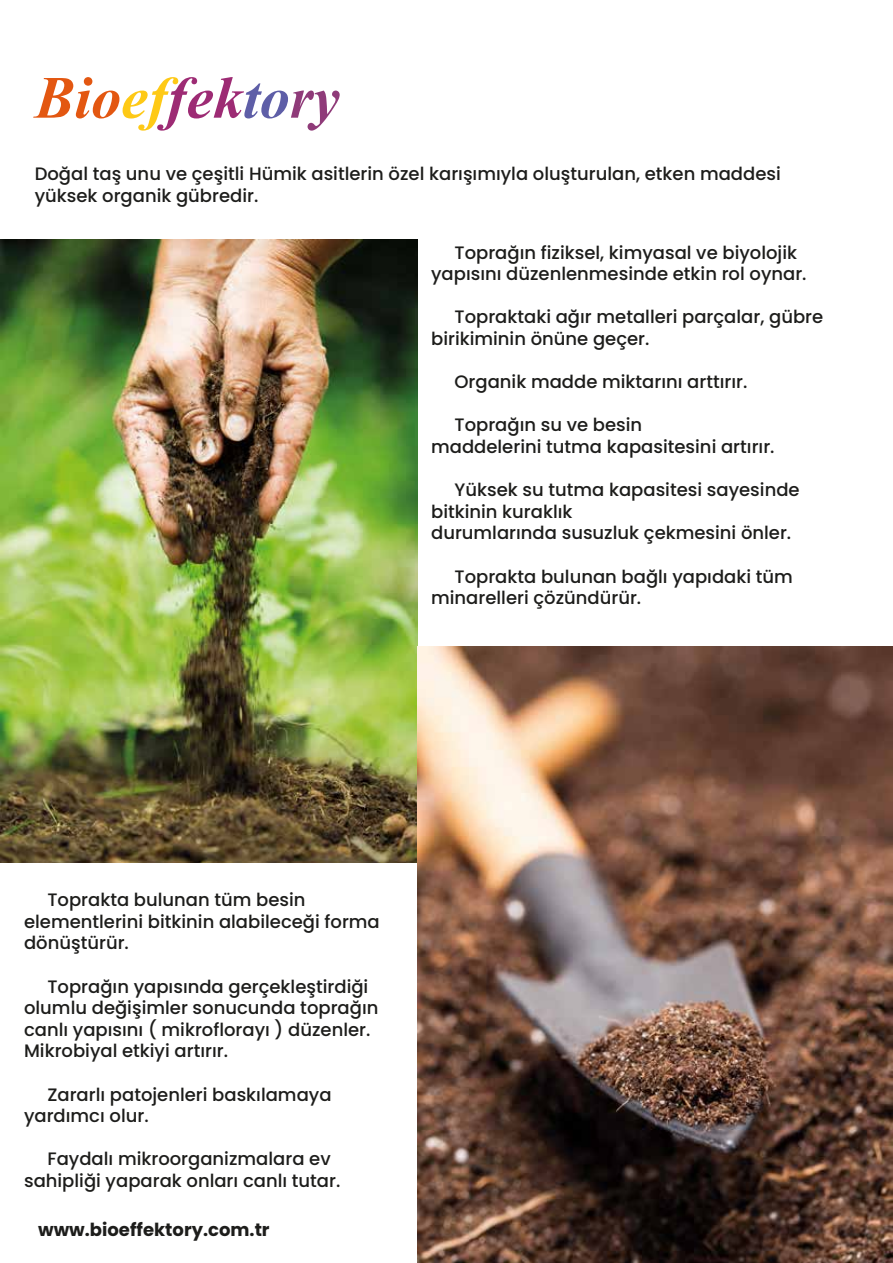
<style>
.page{position:relative;width:893px;height:1263px;background:#fff}
.page>*{position:absolute;margin:0;border:0;box-sizing:border-box;transform-origin:0 0}
.t1{font:italic 700 59.85px "Times New Roman";color:#e35711}
.t2{font:500 18px/21.6px "Poppins";color:#1d1d1b}
.t3{font:700 18px "Poppins";color:#1d1d1b}
.s1{color:#fec916}
.s2{color:#9d2b74}
.s3{color:#5e5ea7}
.s4{color:#8f3b79}
</style>
<div class="page">
<img style="left:0;top:239px;width:418px;height:623px">
<img style="left:418px;top:646px;width:475px;height:617px">
<h1 class="t1" style="left:35px;top:56px;width:307px">Bio<span class="s1">ef</span><span class="s2">fek</span><span class="s3">to</span><span class="s4">ry</span></h1>
<p class="t2" style="left:35px;top:163px;width:748px">Doğal taş unu ve çeşitli Hümik asitlerin özel karışımıyla oluşturulan, etken maddesi yüksek organik gübredir.</p>
<p class="t2" style="left:431px;top:241px;width:377px;text-indent:23px">Toprağın fiziksel, kimyasal ve biyolojik yapısını düzenlenmesinde etkin rol oynar.</p>
<p class="t2" style="left:431px;top:306px;width:394px;text-indent:23px">Topraktaki ağır metalleri parçalar, gübre birikiminin önüne geçer.</p>
<p class="t2" style="left:454px;top:371px;width:294px">Organik madde miktarını arttırır.</p>
<p class="t2" style="left:431px;top:414px;width:345px;text-indent:23px">Toprağın su ve besin<br>maddelerini tutma kapasitesini artırır.</p>
<p class="t2" style="left:431px;top:479px;width:370px;text-indent:23px">Yüksek su tutma kapasitesi sayesinde bitkinin kuraklık<br>durumlarında susuzluk çekmesini önler.</p>
<p class="t2" style="left:431px;top:565px;width:363px;text-indent:23px">Toprakta bulunan bağlı yapıdaki tüm minarelleri çözündürür.</p>
<p class="t2" style="left:24px;top:889px;width:357px;text-indent:23px">Toprakta bulunan tüm besin elementlerini bitkinin alabileceği forma dönüştürür.</p>
<p class="t2" style="left:24px;top:975px;width:356px;text-indent:23px">Toprağın yapısında gerçekleştirdiği olumlu değişimler sonucunda toprağın canlı yapısını ( mikroflorayı ) düzenler.<br>Mikrobiyal etkiyi artırır.</p>
<p class="t2" style="left:24px;top:1083px;width:309px;text-indent:23px">Zararlı patojenleri baskılamaya yardımcı olur.</p>
<p class="t2" style="left:24px;top:1148px;width:318px;text-indent:23px">Faydalı mikroorganizmalara ev sahipliği yaparak onları canlı tutar.</p>
<p class="t3" style="left:38px;top:1219px;width:233px">www.bioeffektory.com.tr</p>
</div>
